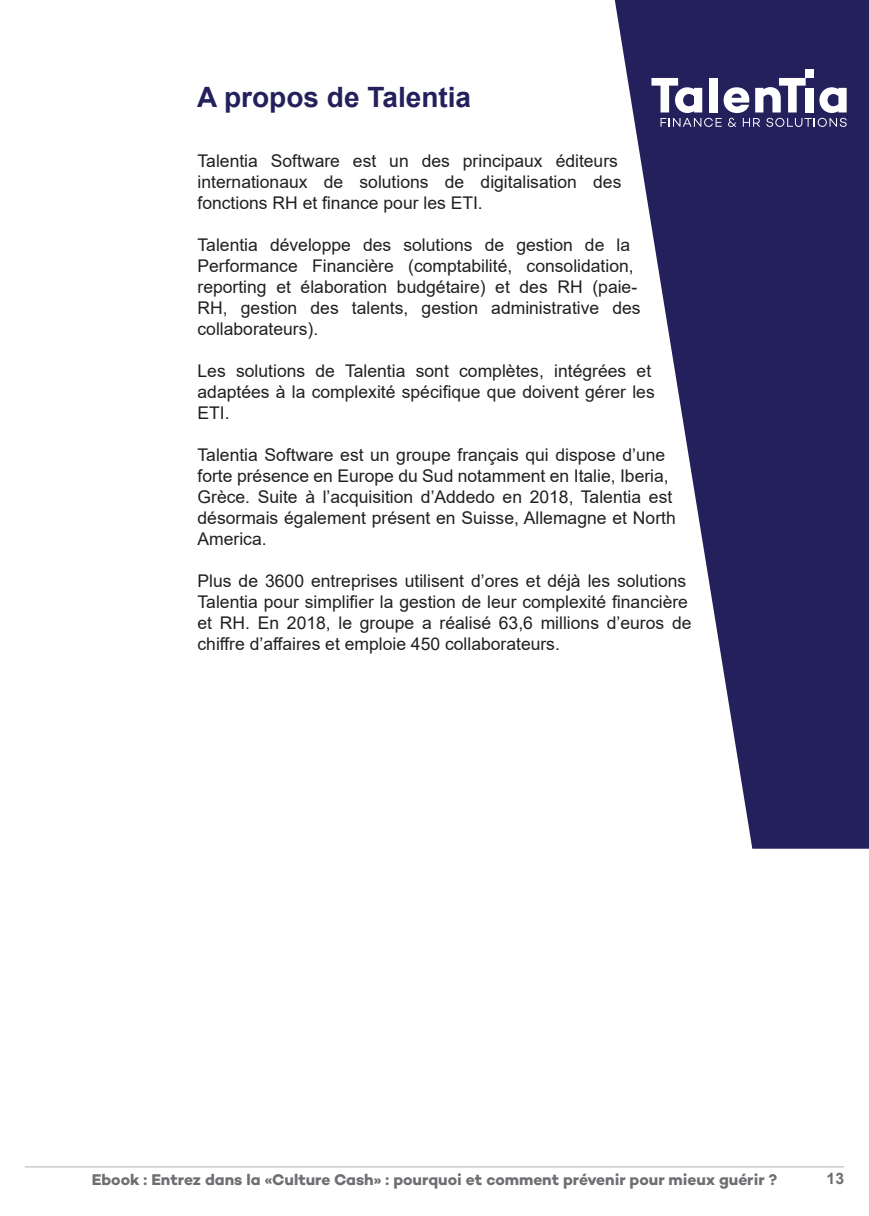
<style>
.page{position:relative;width:869px;height:1216px;background:#fff}
.page>*{position:absolute;margin:0;border:0;box-sizing:border-box;transform-origin:0 0}
.t1{font:700 28px "Arial";color:#24205c}
.t2{font:17.5px/21px "Arial";color:#231f20}
.t3{font:700 15.75px "Campton";color:#6d6e71}
.t4{font:700 15.75px "Arial";color:#6d6e71}
</style>
<div class="page">
<hr style="left:25px;top:1166px;width:818px;height:1px;background:#b1b2b3">
<svg style="left:614px;top:0;width:254px;height:848px;fill:#24205c"></svg>
<div style="left:805px;top:70px;width:8px;height:8px;background:#fff"></div>
<svg style="left:651px;top:78px;width:195px;height:49px"></svg>
<h1 class="t1" style="left:197px;top:87px;width:275px">A propos de Talentia</h1>
<p class="t2" style="left:197px;top:151px;width:425px">Talentia Software est un des principaux éditeurs internationaux de solutions de digitalisation des fonctions RH et finance pour les ETI.</p>
<p class="t2" style="left:197px;top:235px;width:444px">Talentia développe des solutions de gestion de la Performance Financière (comptabilité, consolidation, reporting et élaboration budgétaire) et des RH (paie-RH, gestion des talents, gestion administrative des collaborateurs).</p>
<p class="t2" style="left:197px;top:361px;width:458px">Les solutions de Talentia sont complètes, intégrées et adaptées à la complexité spécifique que doivent gérer les<br>ETI.</p>
<p class="t2" style="left:197px;top:445px;width:479px">Talentia Software est un groupe français qui dispose d’une forte présence en Europe du Sud notamment en Italie, Iberia, Grèce. Suite à l’acquisition d’Addedo en 2018, Talentia est désormais également présent en Suisse, Allemagne et North America.</p>
<p class="t2" style="left:197px;top:571px;width:495px">Plus de 3600 entreprises utilisent d’ores et déjà les solutions Talentia pour simplifier la gestion de leur complexité financière et RH. En 2018, le groupe a réalisé 63,6 millions d’euros de chiffre d’affaires et emploie 450 collaborateurs.</p>
<p class="t3" style="left:92px;top:1172px;width:686px">Ebook : Entrez dans la «Culture Cash» : pourquoi et comment prévenir pour mieux guérir ?</p>
<p class="t4" style="left:826px;top:1172px;width:19px">13</p>
</div>
